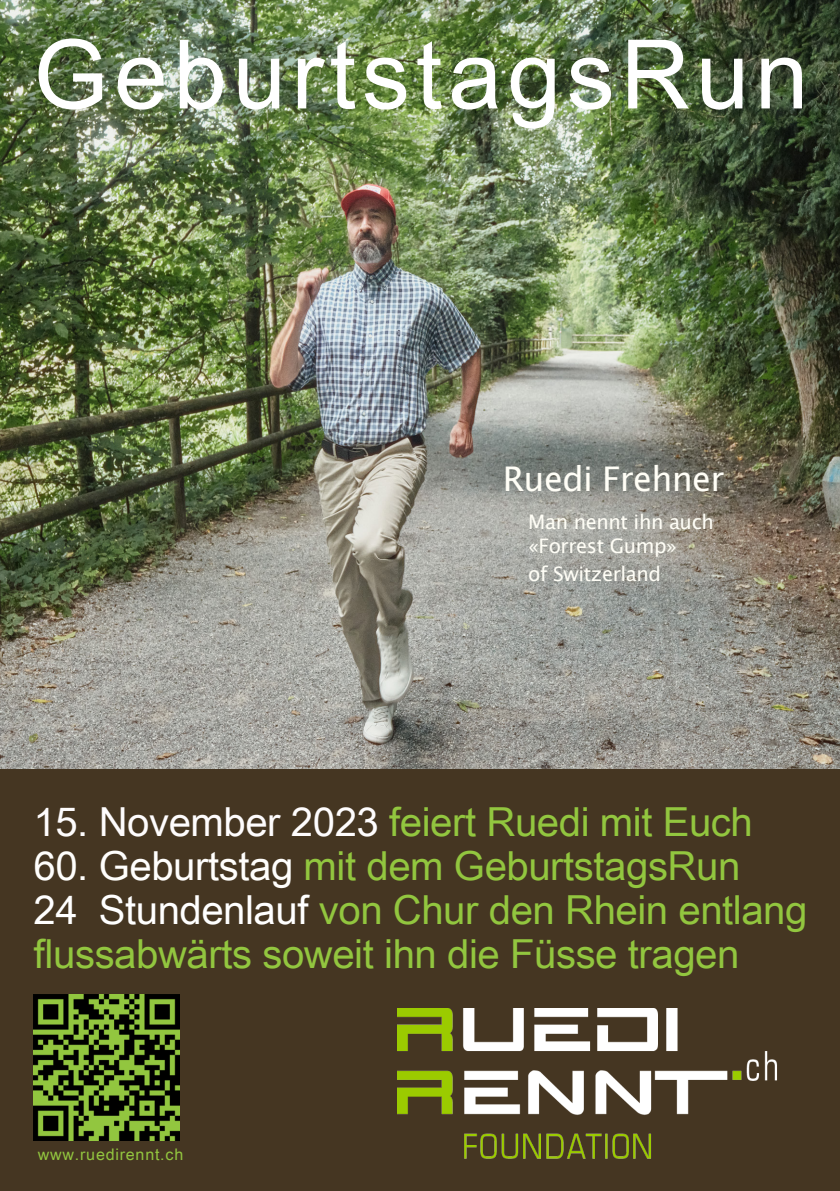
<style>
.page{position:relative;width:840px;height:1191px;background:#fff}
.page>*{position:absolute;margin:0;border:0;box-sizing:border-box;transform-origin:0 0}
.t1{font:96px "Arial Unicode MS";letter-spacing:.06em;color:#fff}
.t2{font:40px/44px "Arial Unicode MS";letter-spacing:-.01em;color:#92c63f}
.t3{font:34px "Lucida Sans Unicode";letter-spacing:-.02em;color:#fffef6}
.t4{font:20px/24px "Lucida Sans Unicode";letter-spacing:-.02em;color:#fffef6}
.t5{font:16px "Arial Unicode MS";letter-spacing:.05em;color:#92c63f}
.s1{color:#fefcfd}
.s2{color:#fffefc}
.s3{color:#fff}
</style>
<div class="page">
<img style="left:0;top:0;width:839px;height:769px">
<div style="left:0;top:769px;width:839px;height:422px;background:#453622"></div>
<img style="left:397px;top:1008px;width:380px;height:151px">
<img style="left:34px;top:994px;width:146px;height:146px">
<p class="t1" style="left:34px;top:5px;width:775px">GeburtstagsRun</p>
<p class="t3" style="left:502px;top:452px;width:223px">Ruedi Frehner</p>
<p class="t4" style="left:528px;top:510px;width:187px">Man nennt ihn auch «Forrest Gump»</p>
<p class="t4" style="left:528px;top:562px;width:134px">of Switzerland</p>
<p class="t2" style="left:34px;top:798px;width:720px"><span class="s1">15. November 2023</span> feiert Ruedi mit Euch</p>
<p class="t2" style="left:34px;top:842px;width:707px"><span class="s2">60. Geburtstag</span> mit dem GeburtstagsRun</p>
<p class="t2" style="left:34px;top:886px;width:774px"><span class="s3">24 Stundenlauf</span> von Chur den Rhein entlang flussabwärts soweit ihn die Füsse tragen</p>
<p class="t5" style="left:38px;top:1142px;width:147px">www.ruedirennt.ch</p>
</div>
